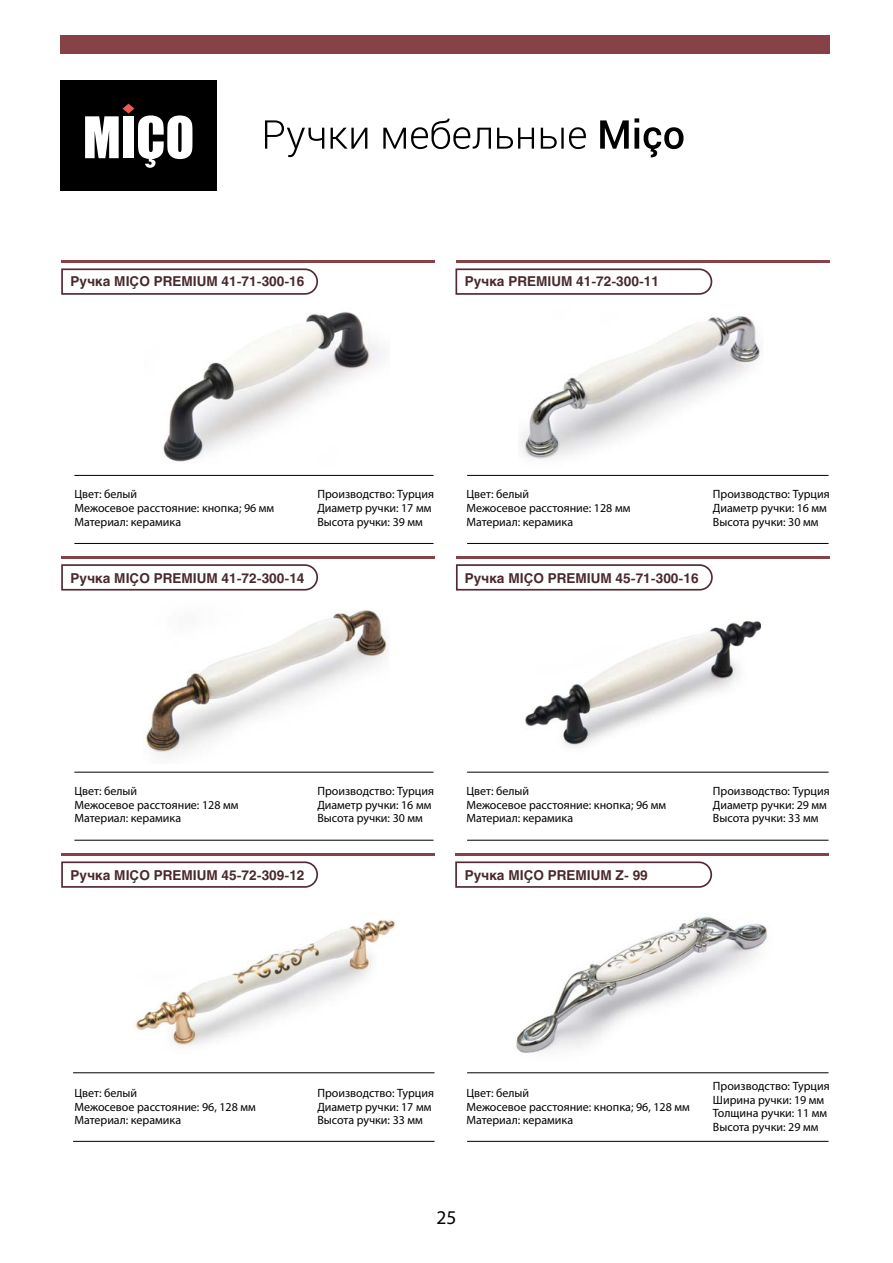
<style>
.page{position:relative;width:893px;height:1263px;background:#fff}
.page>*{position:absolute;margin:0;border:0;box-sizing:border-box;transform-origin:0 0}
.t1{font:19.5px "Myriad Pro";color:#000}
.Наименование_ручки{font:700 13.5px "Helios C";color:#49292d}
.Параметры_ручек{font:12px "Myriad Pro";color:#000}
.s1{font-family:"Arial"}
</style>
<div class="page">
<div style="left:61px;top:35px;width:769px;height:19px;background:#874247"></div>
<div style="left:61px;top:80px;width:156px;height:111px;background:#000"></div>
<svg style="left:85px;top:104px;width:107px;height:64px"></svg>
<svg style="left:265px;top:120px;width:59px;height:37px"></svg>
<svg style="left:331px;top:128px;width:36px;height:21px"></svg>
<svg style="left:383px;top:119px;width:108px;height:30px"></svg>
<svg style="left:497px;top:128px;width:37px;height:21px"></svg>
<svg style="left:541px;top:127px;width:45px;height:22px"></svg>
<svg style="left:600px;top:118px;width:83px;height:39px"></svg>
<hr style="left:74px;top:840px;width:359px;height:1px;background:#000">
<hr style="left:74px;top:772px;width:359px;height:1px;background:#000">
<hr style="left:74px;top:543px;width:359px;height:1px;background:#000">
<hr style="left:74px;top:475px;width:359px;height:1px;background:#000">
<hr style="left:467px;top:1072px;width:361px;height:1px;background:#000">
<hr style="left:467px;top:772px;width:361px;height:1px;background:#000">
<hr style="left:467px;top:840px;width:361px;height:1px;background:#000">
<hr style="left:467px;top:475px;width:361px;height:1px;background:#000">
<hr style="left:467px;top:543px;width:361px;height:1px;background:#000">
<hr style="left:467px;top:1141px;width:361px;height:1px;background:#000">
<hr style="left:73px;top:1072px;width:361px;height:1px;background:#000">
<hr style="left:73px;top:1141px;width:361px;height:1px;background:#000">
<hr style="left:61px;top:260px;width:374px;height:3px;background:#874247">
<svg style="left:61px;top:268px;width:258px;height:27px"></svg>
<hr style="left:456px;top:260px;width:373px;height:3px;background:#874247">
<svg style="left:455px;top:268px;width:258px;height:27px"></svg>
<hr style="left:61px;top:556px;width:374px;height:3px;background:#874247">
<svg style="left:61px;top:564px;width:258px;height:27px"></svg>
<hr style="left:456px;top:556px;width:374px;height:3px;background:#874247">
<svg style="left:455px;top:564px;width:258px;height:27px"></svg>
<hr style="left:455px;top:853px;width:374px;height:3px;background:#874247">
<svg style="left:455px;top:861px;width:258px;height:27px"></svg>
<hr style="left:61px;top:853px;width:374px;height:3px;background:#874247">
<svg style="left:61px;top:861px;width:258px;height:27px"></svg>
<img style="left:163px;top:312px;width:219px;height:150px">
<img style="left:522px;top:316px;width:239px;height:143px">
<img style="left:145px;top:610px;width:244px;height:146px">
<img style="left:525px;top:621px;width:236px;height:127px">
<img style="left:134px;top:919px;width:262px;height:127px">
<img style="left:516px;top:916px;width:252px;height:137px">
<p class="Наименование_ручки" style="left:71px;top:273px;width:235px">Ручка MI<span class="s1">Ҫ</span>O PREMIUM 41-71-300-16</p>
<p class="Наименование_ручки" style="left:465px;top:273px;width:196px">Ручка PREMIUM 41-72-300-11</p>
<p class="Параметры_ручек" style="left:74px;top:487px;width:64px">Цвет: белый</p>
<p class="Параметры_ручек" style="left:74px;top:501px;width:201px">Межосевое расстояние: кнопка; 96 мм</p>
<p class="Параметры_ручек" style="left:74px;top:515px;width:108px">Материал: керамика</p>
<p class="Параметры_ручек" style="left:317px;top:487px;width:118px">Производство: Турция</p>
<p class="Параметры_ручек" style="left:317px;top:501px;width:115px">Диаметр ручки: 17 мм</p>
<p class="Параметры_ручек" style="left:317px;top:515px;width:107px">Высота ручки: 39 мм</p>
<p class="Параметры_ручек" style="left:466px;top:487px;width:64px">Цвет: белый</p>
<p class="Параметры_ручек" style="left:466px;top:501px;width:165px">Межосевое расстояние: 128 мм</p>
<p class="Параметры_ручек" style="left:466px;top:515px;width:108px">Материал: керамика</p>
<p class="Параметры_ручек" style="left:713px;top:487px;width:118px">Производство: Турция</p>
<p class="Параметры_ручек" style="left:713px;top:501px;width:115px">Диаметр ручки: 16 мм</p>
<p class="Параметры_ручек" style="left:713px;top:515px;width:107px">Высота ручки: 30 мм</p>
<p class="Наименование_ручки" style="left:71px;top:571px;width:235px">Ручка MI<span class="s1">Ҫ</span>O PREMIUM 41-72-300-14</p>
<p class="Наименование_ручки" style="left:465px;top:571px;width:235px">Ручка MI<span class="s1">Ҫ</span>O PREMIUM 45-71-300-16</p>
<p class="Параметры_ручек" style="left:74px;top:783px;width:64px">Цвет: белый</p>
<p class="Параметры_ручек" style="left:74px;top:797px;width:165px">Межосевое расстояние: 128 мм</p>
<p class="Параметры_ручек" style="left:74px;top:811px;width:108px">Материал: керамика</p>
<p class="Параметры_ручек" style="left:317px;top:783px;width:118px">Производство: Турция</p>
<p class="Параметры_ручек" style="left:317px;top:797px;width:115px">Диаметр ручки: 16 мм</p>
<p class="Параметры_ручек" style="left:317px;top:811px;width:107px">Высота ручки: 30 мм</p>
<p class="Параметры_ручек" style="left:466px;top:783px;width:64px">Цвет: белый</p>
<p class="Параметры_ручек" style="left:466px;top:797px;width:201px">Межосевое расстояние: кнопка; 96 мм</p>
<p class="Параметры_ручек" style="left:466px;top:811px;width:108px">Материал: керамика</p>
<p class="Параметры_ручек" style="left:713px;top:783px;width:118px">Производство: Турция</p>
<p class="Параметры_ручек" style="left:713px;top:797px;width:115px">Диаметр ручки: 29 мм</p>
<p class="Параметры_ручек" style="left:713px;top:811px;width:107px">Высота ручки: 33 мм</p>
<p class="Наименование_ручки" style="left:71px;top:867px;width:235px">Ручка MI<span class="s1">Ҫ</span>O PREMIUM 45-72-309-12</p>
<p class="Наименование_ручки" style="left:465px;top:867px;width:185px">Ручка MI<span class="s1">Ҫ</span>O PREMIUM Z- 99</p>
<p class="Параметры_ручек" style="left:74px;top:1085px;width:64px">Цвет: белый</p>
<p class="Параметры_ручек" style="left:74px;top:1099px;width:183px">Межосевое расстояние: 96, 128 мм</p>
<p class="Параметры_ручек" style="left:74px;top:1113px;width:108px">Материал: керамика</p>
<p class="Параметры_ручек" style="left:317px;top:1085px;width:118px">Производство: Турция</p>
<p class="Параметры_ручек" style="left:317px;top:1099px;width:115px">Диаметр ручки: 17 мм</p>
<p class="Параметры_ручек" style="left:317px;top:1113px;width:107px">Высота ручки: 33 мм</p>
<p class="Параметры_ручек" style="left:466px;top:1085px;width:64px">Цвет: белый</p>
<p class="Параметры_ручек" style="left:466px;top:1099px;width:225px">Межосевое расстояние: кнопка; 96, 128 мм</p>
<p class="Параметры_ручек" style="left:466px;top:1113px;width:108px">Материал: керамика</p>
<p class="Параметры_ручек" style="left:713px;top:1078px;width:118px">Производство: Турция</p>
<p class="Параметры_ручек" style="left:713px;top:1092px;width:113px">Ширина ручки: 19 мм</p>
<p class="Параметры_ручек" style="left:713px;top:1106px;width:116px">Толщина ручки: 11 мм</p>
<p class="Параметры_ручек" style="left:713px;top:1120px;width:107px">Высота ручки: 29 мм</p>
<h1 class="t1" style="left:437px;top:1205px;width:22px">25</h1>
</div>
